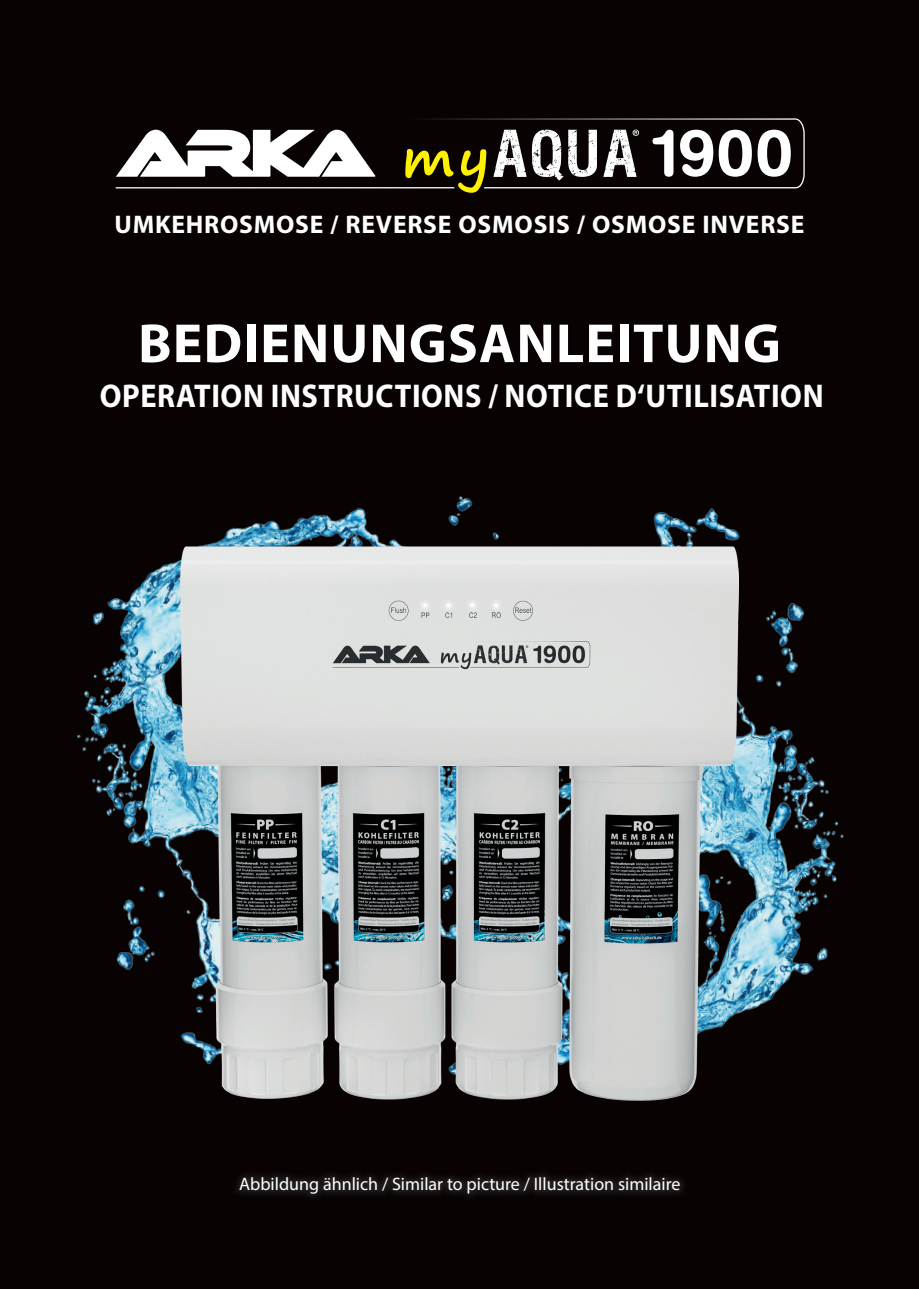
<style>
.page{position:relative;width:919px;height:1289px;background:#fff}
.page>*{position:absolute;margin:0;border:0;box-sizing:border-box;transform-origin:0 0}
.t1{font:700 55.5px "Myriad Pro";letter-spacing:.02em;color:#fff}
.t2{font:700 33px "Myriad Pro";letter-spacing:.02em;color:#fff;scale:.92 1}
.t3{font:700 25.5px "Myriad Pro";letter-spacing:.03em;color:#fff}
.t4{font:18px "Myriad Pro";color:#fff}
</style>
<div class="page">
<div style="left:0;top:0;width:918px;height:1288px;background:#080302"></div>
<img style="left:653px;top:508px;width:191px;height:506px">
<img style="left:77px;top:496px;width:423px;height:474px">
<img style="left:180px;top:546px;width:558px;height:554px">
<svg style="left:237px;top:1174px;width:447px;height:23px;fill:#1a1516"></svg>
<hr style="left:116px;top:187px;width:338px;height:1px;background:#fff">
<svg style="left:116px;top:130px;width:259px;height:47px"></svg>
<svg style="left:405px;top:118px;width:399px;height:75px"></svg>
<h3 class="t3" style="left:114px;top:208px;width:691px">UMKEHROSMOSE / REVERSE OSMOSIS / OSMOSE INVERSE</h3>
<h1 class="t1" style="left:138px;top:307px;width:644px">BEDIENUNGSANLEITUNG</h1>
<h2 class="t2" style="left:100px;top:374px;width:788px">OPERATION INSTRUCTIONS / NOTICE D‘UTILISATION</h2>
<p class="t4" style="left:239px;top:1173px;width:443px">Abbildung ähnlich / Similar to picture / Illustration similaire</p>
</div>
